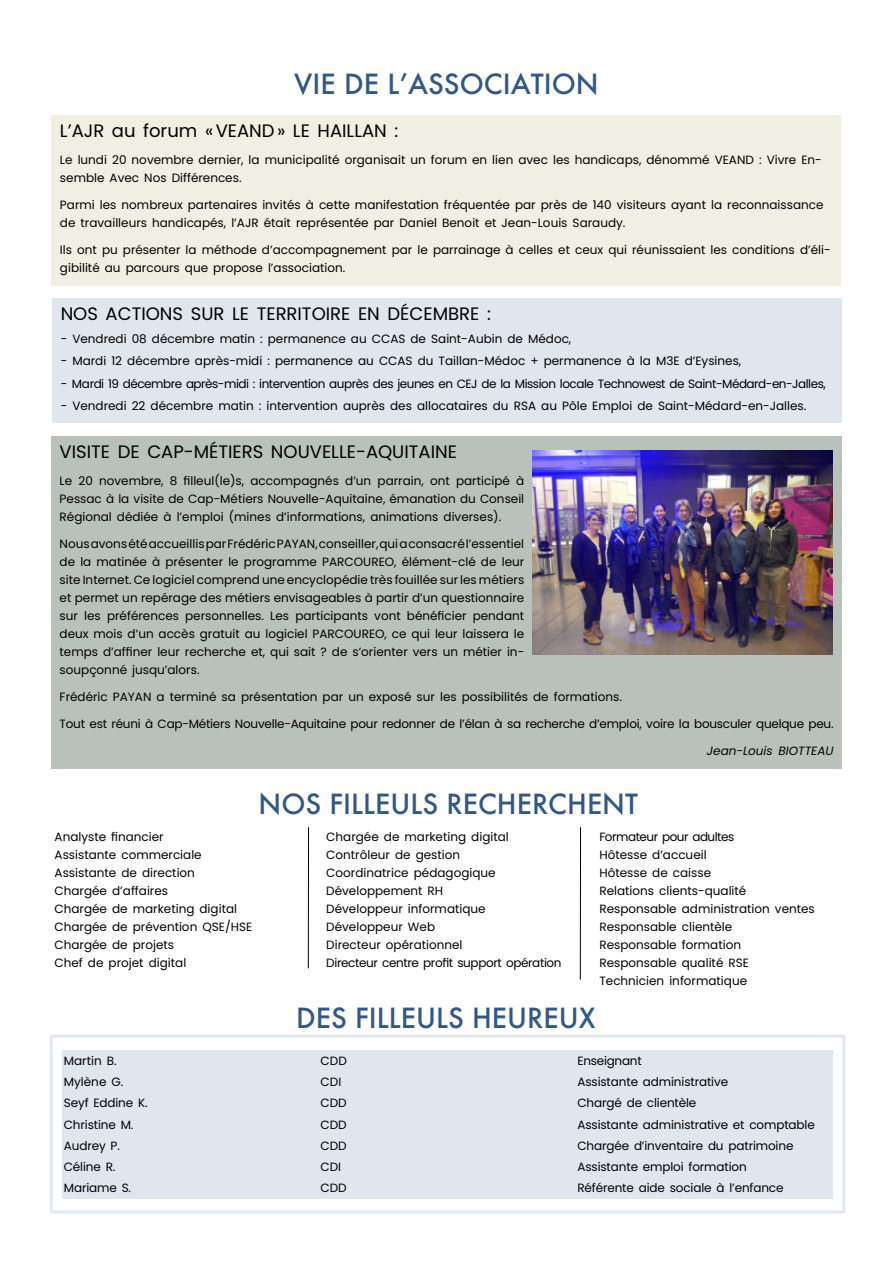
<style>
.page{position:relative;width:893px;height:1263px;background:#fff}
.page>*{position:absolute;margin:0;border:0;box-sizing:border-box;transform-origin:0 0}
.t1{font:500 27px "Futura";color:#325788}
.t2{font:18px "Poppins";color:#000}
.t3{font:12px/18px "Poppins";color:#000}
.t4{font:12px "Poppins";letter-spacing:-.02em;color:#000}
.t5{font:12px "Poppins";letter-spacing:-.04em;color:#000}
.t6{font:italic 12px "Poppins";color:#000}
</style>
<div class="page">
<div style="left:62px;top:1050px;width:771px;height:148px;background:#dfe6ed"></div>
<div style="left:50px;top:1035px;width:795px;height:178px;border:3px solid #dfe7f2"></div>
<hr style="left:580px;top:827px;width:1px;height:152px;background:#000">
<hr style="left:308px;top:827px;width:1px;height:141px;background:#000">
<div style="left:51px;top:116px;width:790px;height:170px;background:#f1efe3"></div>
<div style="left:52px;top:299px;width:790px;height:124px;background:#dfe6ed"></div>
<div style="left:51px;top:436px;width:791px;height:332px;background:#b9c1bb"></div>
<img style="left:533px;top:451px;width:299px;height:204px">
<h1 class="t1" style="left:294px;top:66px;width:306px">VIE DE LʼASSOCIATION</h1>
<h2 class="t2" style="left:60px;top:121px;width:340px">L’AJR au forum «VEAND» LE HAILLAN :</h2>
<p class="t3" style="left:60px;top:151px;width:763px">Le lundi 20 novembre dernier, la municipalité organisait un forum en lien avec les handicaps, dénommé VEAND : Vivre En&shy;semble Avec Nos Différences.</p>
<p class="t3" style="left:60px;top:196px;width:765px">Parmi les nombreux partenaires invités à cette manifestation fréquentée par près de 140 visiteurs ayant la reconnaissance de travailleurs handicapés, l’AJR était représentée par Daniel Benoit et Jean-Louis Saraudy.</p>
<p class="t3" style="left:60px;top:241px;width:772px">Ils ont pu présenter la méthode d’accompagnement par le parrainage à celles et ceux qui réunissaient les conditions d’éli&shy;gibilité au parcours que propose l’association.</p>
<h2 class="t2" style="left:61px;top:304px;width:432px">NOS ACTIONS SUR LE TERRITOIRE EN DÉCEMBRE :</h2>
<p class="t3" style="left:61px;top:330px;width:512px">- Vendredi 08 décembre matin : permanence au CCAS de Saint-Aubin de Médoc,</p>
<p class="t3" style="left:61px;top:352px;width:682px">- Mardi 12 décembre après-midi : permanence au CCAS du Taillan-Médoc + permanence à la M3E d’Eysines,</p>
<p class="t5" style="left:61px;top:377px;width:767px">- Mardi 19 décembre après-midi : intervention auprès des jeunes en CEJ de la Mission locale Technowest de Saint-Médard-en-Jalles,</p>
<p class="t3" style="left:61px;top:397px;width:747px">- Vendredi 22 décembre matin : intervention auprès des allocataires du RSA au Pôle Emploi de Saint-Médard-en-Jalles.</p>
<h2 class="t2" style="left:60px;top:441px;width:399px">VISITE DE CAP-MÉTIERS NOUVELLE-AQUITAINE</h2>
<p class="t3" style="left:60px;top:472px;width:466px;text-align:justify">Le 20 novembre, 8 filleul(le)s, accompagnés d’un parrain, ont participé à Pessac à la visite de Cap-Métiers Nouvelle-Aquitaine, émanation du Conseil Régional dédiée à l’emploi (mines d’informations, animations diverses).</p>
<p class="t3" style="left:60px;top:535px;width:466px;text-align:justify">Nous avons été accueillis par Frédéric PAYAN, conseiller, qui a consacré l’essentiel de la matinée à présenter le programme PARCOUREO, élément-clé de leur site Internet. Ce logiciel comprend une encyclopédie très fouillée sur les métiers et permet un repérage des métiers envisageables à partir d’un questionnaire sur les préférences personnelles. Les participants vont bénéficier pendant deux mois d’un accès gratuit au logiciel PARCOUREO, ce qui leur laissera le temps d’affiner leur recherche et, qui sait ? de s’orienter vers un métier in&shy;soupçonné jusqu’alors.</p>
<p class="t3" style="left:60px;top:688px;width:564px">Frédéric PAYAN a terminé sa présentation par un exposé sur les possibilités de formations.</p>
<p class="t4" style="left:60px;top:717px;width:775px">Tout est réuni à Cap-Métiers Nouvelle-Aquitaine pour redonner de l’élan à sa recherche d’emploi, voire la bousculer quelque peu.</p>
<p class="t6" style="left:707px;top:744px;width:128px">Jean-Louis BIOTTEAU</p>
<h1 class="t1" style="left:259px;top:786px;width:381px">NOS FILLEULS RECHERCHENT</h1>
<p class="t3" style="left:55px;top:827px;width:199px">Analyste financier<br>Assistante commerciale<br>Assistante de direction<br>Chargée d’affaires<br>Chargée de marketing digital<br>Chargée de prévention QSE/HSE<br>Chargée de projets<br>Chef de projet digital</p>
<p class="t3" style="left:326px;top:827px;width:237px">Chargée de marketing digital<br>Contrôleur de gestion<br>Coordinatrice pédagogique<br>Développement RH<br>Développeur informatique<br>Développeur Web<br>Directeur opérationnel<br>Directeur centre profit support opération</p>
<p class="t3" style="left:599px;top:827px;width:217px">Formateur pour adultes<br>Hôtesse d’accueil<br>Hôtesse de caisse<br>Relations clients-qualité<br>Responsable administration ventes<br>Responsable clientèle<br>Responsable formation<br>Responsable qualité RSE<br>Technicien informatique</p>
<h1 class="t1" style="left:296px;top:999px;width:301px">DES FILLEULS HEUREUX</h1>
<p class="t3" style="left:64px;top:1051px;width:54px">Martin B.</p>
<p class="t3" style="left:321px;top:1051px;width:28px">CDD</p>
<p class="t4" style="left:577px;top:1053px;width:66px">Enseignant</p>
<p class="t3" style="left:64px;top:1073px;width:61px">Mylène G.</p>
<p class="t3" style="left:321px;top:1073px;width:22px">CDI</p>
<p class="t3" style="left:577px;top:1073px;width:152px">Assistante administrative</p>
<p class="t3" style="left:64px;top:1094px;width:85px">Seyf Eddine K.</p>
<p class="t3" style="left:321px;top:1094px;width:27px">CDD</p>
<p class="t3" style="left:577px;top:1094px;width:120px">Chargé de clientèle</p>
<p class="t3" style="left:64px;top:1115px;width:71px">Christine M.</p>
<p class="t3" style="left:321px;top:1115px;width:27px">CDD</p>
<p class="t3" style="left:577px;top:1115px;width:239px">Assistante administrative et comptable</p>
<p class="t3" style="left:64px;top:1136px;width:58px">Audrey P.</p>
<p class="t3" style="left:321px;top:1136px;width:27px">CDD</p>
<p class="t3" style="left:577px;top:1136px;width:218px">Chargée d’inventaire du patrimoine</p>
<p class="t3" style="left:64px;top:1158px;width:53px">Céline R.</p>
<p class="t3" style="left:321px;top:1158px;width:22px">CDI</p>
<p class="t3" style="left:577px;top:1158px;width:171px">Assistante emploi formation</p>
<p class="t3" style="left:64px;top:1179px;width:69px">Mariame S.</p>
<p class="t3" style="left:321px;top:1179px;width:27px">CDD</p>
<p class="t3" style="left:577px;top:1179px;width:208px">Référente aide sociale à l’enfance</p>
</div>
